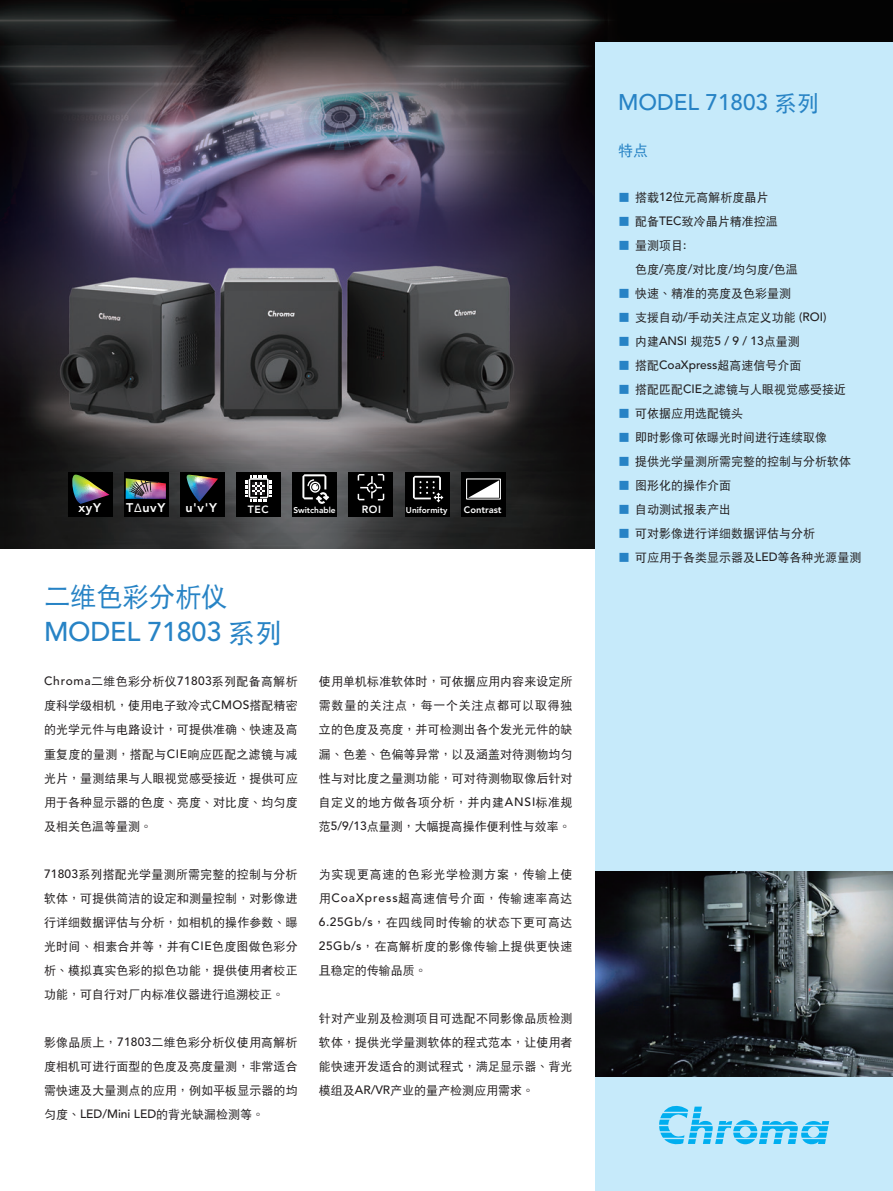
<style>
.page{position:relative;width:893px;height:1191px;background:#fff}
.page>*{position:absolute;margin:0;border:0;box-sizing:border-box;transform-origin:0 0}
.正常{font:500 27px "Avenir";letter-spacing:-.01em;color:#2783c5}
.正常-2{font:27px "DF Hei W5 GB5";letter-spacing:-.01em;color:#2783c5}
.正常-3{font:500 22.5px "Avenir";color:#2783c5}
.正常-4{font:15px "DF Hei W5 GB5";color:#2783c5}
.t1{font:800 12.45px "Avenir";letter-spacing:.05em;color:#fff}
.正常-5{font:12px/24px "DF Hei W5 GB5";color:#231f20;text-align:justify}
.正常-6{font:500 12px "Avenir";color:#231f20}
.t2{font:800 10.5px "Avenir";letter-spacing:.05em;color:#fff}
.t3{font:800 9.45px "Avenir";color:#fff}
.t4{font:800 8.4px "Avenir";color:#fff}
.s1{font-family:"Myriad Pro";font-weight:400}
.s2{font-family:"DF Hei W5 GB5";font-weight:400}
.s3{font-family:"Avenir";font-weight:500}
.s4{color:#2783c5}
.s5{font-family:"DF Hei W5 GB5";font-weight:400;color:#2783c5}
</style>
<div class="page">
<img style="left:0;top:0;width:893px;height:549px">
<div style="left:595px;top:43px;width:298px;height:1148px;background:#c6eafa"></div>
<svg style="left:659px;top:1105px;width:170px;height:39px"></svg>
<img style="left:595px;top:872px;width:298px;height:204px">
<div style="left:68px;top:472px;width:44px;height:44px;background:#000"></div>
<svg style="left:72px;top:474px;width:37px;height:30px"></svg>
<div style="left:124px;top:472px;width:45px;height:44px;background:#000"></div>
<div style="left:180px;top:472px;width:45px;height:44px;background:#000"></div>
<div style="left:236px;top:472px;width:45px;height:44px;background:#000"></div>
<div style="left:293px;top:472px;width:44px;height:44px;background:#000"></div>
<div style="left:349px;top:472px;width:44px;height:44px;background:#000"></div>
<div style="left:405px;top:472px;width:44px;height:44px;background:#000"></div>
<div style="left:461px;top:472px;width:44px;height:44px;background:#000"></div>
<svg style="left:126px;top:478px;width:40px;height:21px"></svg>
<svg style="left:187px;top:475px;width:31px;height:27px"></svg>
<div style="left:466px;top:478px;width:35px;height:21px;border:1px solid #fff"></div>
<svg style="left:468px;top:480px;width:31px;height:18px"></svg>
<svg style="left:245px;top:475px;width:27px;height:26px"></svg>
<svg style="left:358px;top:474px;width:26px;height:26px"></svg>
<svg style="left:413px;top:476px;width:30px;height:26px"></svg>
<svg style="left:302px;top:474px;width:27px;height:30px"></svg>
<p class="t1" style="left:79px;top:500px;width:24px">xyY</p>
<p class="t1" style="left:126px;top:500px;width:40px">T<span class="s1">Δ</span>uvY</p>
<p class="t1" style="left:185px;top:500px;width:33px">u'v'Y</p>
<p class="t2" style="left:248px;top:503px;width:22px">TEC</p>
<p class="t4" style="left:293px;top:505px;width:44px">Switchable</p>
<p class="t2" style="left:362px;top:503px;width:21px">ROI</p>
<p class="t4" style="left:406px;top:505px;width:43px">Uniformity</p>
<p class="t3" style="left:464px;top:504px;width:39px">Contrast</p>
<p class="正常-2" style="left:44px;top:583px;width:185px">二維色彩分析儀</p>
<p class="正常" style="left:44px;top:615px;width:240px">MODEL 71803 <span class="s2">系列</span></p>
<p class="正常-5" style="left:44px;top:670px;width:255px"><span class="s3">Chroma</span>二維色彩分析儀<span class="s3">71803</span>系列配備高解析度科學級相機，使用電子致冷式<span class="s3">CMOS</span>搭配精密的光學元件與電路設計，可提供準確、快速及高重複度的量測，搭配與<span class="s3">CIE</span>響應匹配之濾鏡與減光片，量測結果與人眼視覺感受接近，提供可應用於各種顯示器的色度、亮度、對比度、均勻度及相關色溫等量測。</p>
<p class="正常-5" style="left:44px;top:862px;width:255px"><span class="s3">71803</span>系列搭配光學量測所需完整的控制與分析軟體，可提供簡潔的設定和測量控制，對影像進行詳細數據評估與分析，如相機的操作參數、曝光時間、相素合併等，並有<span class="s3">CIE</span>色度圖做色彩分析、模擬真實色彩的擬色功能，提供使用者校正功能，可自行對廠內標準儀器進行追溯校正。</p>
<p class="正常-5" style="left:44px;top:1030px;width:255px">影像品質上，<span class="s3">71803</span>二維色彩分析儀使用高解析度相機可進行面型的色度及亮度量測，非常適合需快速及大量測點的應用，例如平板顯示器的均勻度、<span class="s3">LED/Mini LED</span>的背光缺漏檢測等。</p>
<p class="正常-5" style="left:319px;top:670px;width:255px">使用單機標準軟體時，可依據應用內容來設定所需數量的關注點，每一個關注點都可以取得獨立的色度及亮度，並可檢測出各個發光元件的缺漏、色差、色偏等異常，以及涵蓋對待測物均勻性與對比度之量測功能，可對待測物取像後針對自定義的地方做各項分析，並內建<span class="s3">ANSI</span>標準規範<span class="s3">5/9/13</span>點量測，大幅提高操作便利性與效率。</p>
<p class="正常-5" style="left:319px;top:862px;width:255px">為實現更高速的色彩光學檢測方案，傳輸上使用<span class="s3">CoaXpress</span>超高速信號介面，傳輸速率高達<span class="s3">6.25Gb/s</span>，在四線同時傳輸的狀態下更可高達<span class="s3">25Gb/s</span>，在高解析度的影像傳輸上提供更快速且穩定的傳輸品質。</p>
<p class="正常-5" style="left:319px;top:1006px;width:255px">針對產業別及檢測項目可選配不同影像品質檢測軟體，提供光學量測軟體的程式範本，讓使用者能快速開發適合的測試程式，滿足顯示器、背光模組及<span class="s3">AR/VR</span>產業的量產檢測應用需求。</p>
<p class="正常-3" style="left:618px;top:89px;width:203px">MODEL 71803 <span class="s2">系列</span></p>
<p class="正常-4" style="left:618px;top:143px;width:31px">特點</p>
<p class="正常-5" style="left:618px;top:185px;width:152px"><span class="s4">■</span> 搭載<span class="s3">12</span>位元高解析度晶片</p>
<p class="正常-5" style="left:618px;top:209px;width:161px"><span class="s4">■</span> 配備<span class="s3">TEC</span>致冷晶片精準控溫</p>
<p class="正常-5" style="left:618px;top:233px;width:70px"><span class="s4">■</span> 量測項目<span class="s3">:</span></p>
<p class="正常-5" style="left:635px;top:257px;width:164px">色度<span class="s3">/</span>亮度<span class="s3">/</span>對比度<span class="s3">/</span>均勻度<span class="s3">/</span>色溫</p>
<p class="正常-5" style="left:618px;top:281px;width:175px"><span class="s4">■</span> 快速、精準的亮度及色彩量測</p>
<p class="正常-5" style="left:618px;top:305px;width:210px"><span class="s4">■</span> 支援自動<span class="s3">/</span>手動關注點定義功能 <span class="s3">(ROI)</span></p>
<p class="正常-6" style="left:618px;top:334px;width:183px"><span class="s5">■</span> <span class="s2">內建</span>ANSI <span class="s2">規範</span>5 / 9 / 13<span class="s2">點量測</span></p>
<p class="正常-5" style="left:618px;top:353px;width:185px"><span class="s4">■</span> 搭配<span class="s3">CoaXpress</span>超高速信號介面</p>
<p class="正常-5" style="left:618px;top:377px;width:230px"><span class="s4">■</span> 搭配匹配<span class="s3">CIE</span>之濾鏡與人眼視覺感受接近</p>
<p class="正常-5" style="left:618px;top:401px;width:127px"><span class="s4">■</span> 可依據應用選配鏡頭</p>
<p class="正常-5" style="left:618px;top:425px;width:211px"><span class="s4">■</span> 即時影像可依曝光時間進行連續取像</p>
<p class="正常-5" style="left:618px;top:449px;width:235px"><span class="s4">■</span> 提供光學量測所需完整的控制與分析軟體</p>
<p class="正常-5" style="left:618px;top:473px;width:115px"><span class="s4">■</span> 圖形化的操作介面</p>
<p class="正常-5" style="left:618px;top:497px;width:115px"><span class="s4">■</span> 自動測試報表產出</p>
<p class="正常-5" style="left:618px;top:521px;width:199px"><span class="s4">■</span> 可對影像進行詳細數據評估與分析</p>
<p class="正常-5" style="left:618px;top:545px;width:245px"><span class="s4">■</span> 可應用於各類顯示器及<span class="s3">LED</span>等各種光源量測</p>
</div>
